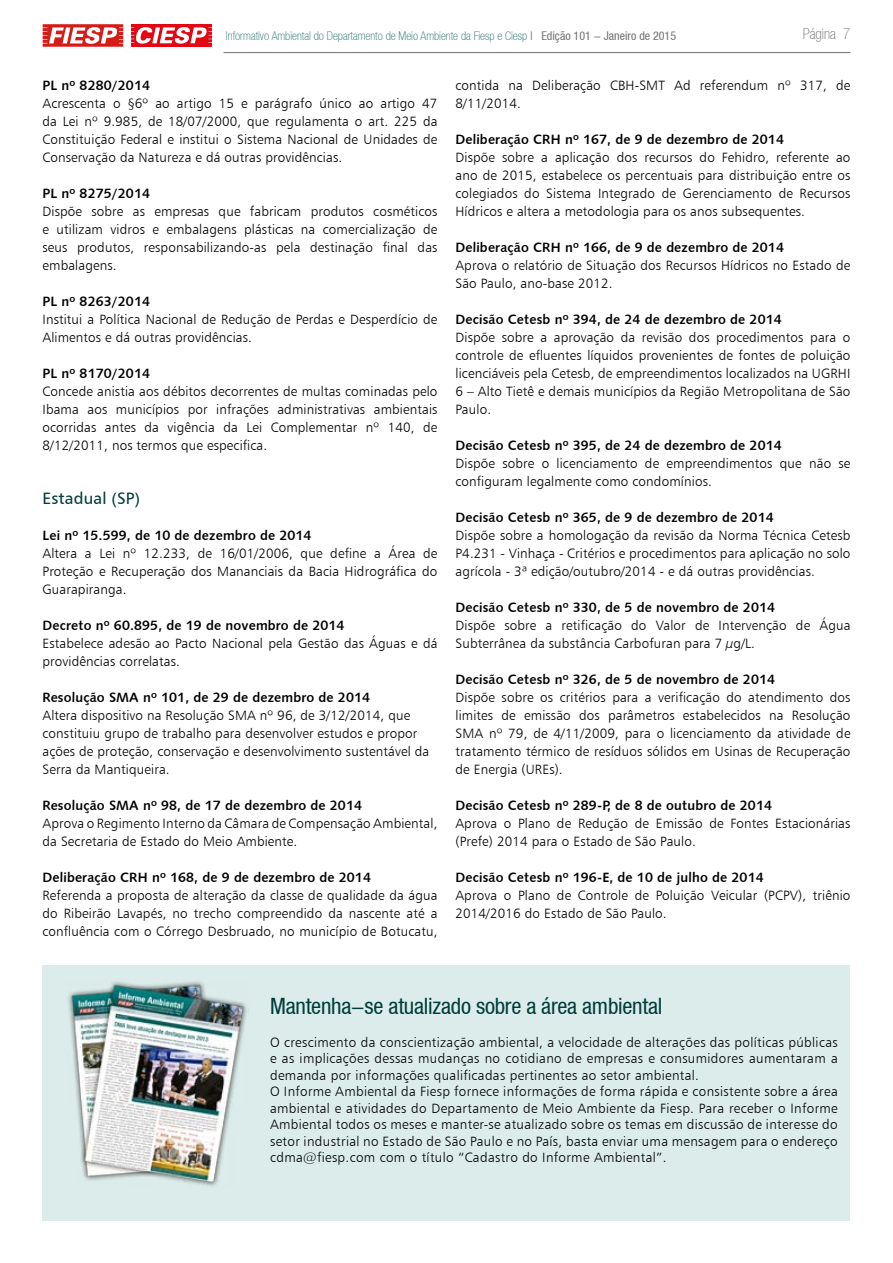
<style>
.page{position:relative;width:893px;height:1263px;background:#fff}
.page>*{position:absolute;margin:0;border:0;box-sizing:border-box;transform-origin:0 0}
.t1{font:condensed 22.5px "Helvetica Neue LT";letter-spacing:-.01em;color:#003d39}
.t2{font:16.5px "Humanist 777 BT Roman B";letter-spacing:.01em;color:#003d39}
.t3{font:100 condensed 15px "Helvetica Neue LT";color:#706f6f}
.t4{font:13.5px/18px "Humanist 777 BT Light B";letter-spacing:.01em;color:#000}
.t5{font:13.5px "Humanist 531 BT Bold A";letter-spacing:.01em;color:#000}
.t6{font:100 condensed 12px "Helvetica Neue LT";color:#1f6e6c}
.s1{font-weight:400;color:#706f6f}
</style>
<div class="page">
<svg style="left:43px;top:24px;width:80px;height:23px"></svg>
<hr style="left:224px;top:52px;width:626px;height:1px;background:#706f6f">
<div style="left:131px;top:24px;width:81px;height:22px;background:#e30613"></div>
<svg style="left:131px;top:27px;width:81px;height:17px"></svg>
<div style="left:43px;top:965px;width:807px;height:255px;background:#dbeceb"></div>
<img style="left:68px;top:981px;width:179px;height:205px">
<p class="t6" style="left:226px;top:29px;width:452px">Informativo Ambiental do Departamento de Meio Ambiente da Fiesp e Ciesp <span class="s1">| Edição 101 - Janeiro de 2015</span></p>
<p class="t3" style="left:803px;top:25px;width:49px">Página 7</p>
<p class="t5" style="left:43px;top:77px;width:109px">PL nº 8280/2014</p>
<p class="t4" style="left:43px;top:94px;width:396px;text-align:justify">Acrescenta o §6º ao artigo 15 e parágrafo único ao artigo 47 da Lei nº 9.985, de 18/07/2000, que regulamenta o art. 225 da Constituição Federal e institui o Sistema Nacional de Unidades de Conservação da Natureza e dá outras providências.</p>
<p class="t5" style="left:43px;top:185px;width:109px">PL nº 8275/2014</p>
<p class="t4" style="left:43px;top:202px;width:396px;text-align:justify">Dispõe sobre as empresas que fabricam produtos cosméticos e utilizam vidros e embalagens plásticas na comercialização de seus produtos, responsabilizando-as pela destinação final das embalagens.</p>
<p class="t5" style="left:43px;top:293px;width:109px">PL nº 8263/2014</p>
<p class="t4" style="left:43px;top:310px;width:396px">Institui a Política Nacional de Redução de Perdas e Desperdício de<br>Alimentos e dá outras providências.</p>
<p class="t5" style="left:43px;top:365px;width:109px">PL nº 8170/2014</p>
<p class="t4" style="left:43px;top:382px;width:396px;text-align:justify">Concede anistia aos débitos decorrentes de multas cominadas pelo Ibama aos municípios por infrações administrativas ambientais ocorridas antes da vigência da Lei Complementar nº 140, de 8/12/2011, nos termos que especifica.</p>
<p class="t2" style="left:43px;top:488px;width:99px">Estadual (SP)</p>
<p class="t5" style="left:43px;top:527px;width:271px">Lei nº 15.599, de 10 de dezembro de 2014</p>
<p class="t4" style="left:43px;top:544px;width:396px;text-align:justify">Altera a Lei nº 12.233, de 16/01/2006, que define a Área de Proteção e Recuperação dos Mananciais da Bacia Hidrográfica do Guarapiranga.</p>
<p class="t5" style="left:43px;top:617px;width:303px">Decreto nº 60.895, de 19 de novembro de 2014</p>
<p class="t4" style="left:43px;top:634px;width:396px">Estabelece adesão ao Pacto Nacional pela Gestão das Águas e dá providências correlatas.</p>
<p class="t5" style="left:43px;top:689px;width:329px">Resolução SMA nº 101, de 29 de dezembro de 2014</p>
<p class="t4" style="left:43px;top:706px;width:388px">Altera dispositivo na Resolução SMA nº 96, de 3/12/2014, que constituiu grupo de trabalho para desenvolver estudos e propor ações de proteção, conservação e desenvolvimento sustentável da Serra da Mantiqueira.</p>
<p class="t5" style="left:43px;top:797px;width:321px">Resolução SMA nº 98, de 17 de dezembro de 2014</p>
<p class="t4" style="left:43px;top:814px;width:396px">Aprova o Regimento Interno da Câmara de Compensação Ambiental, da Secretaria de Estado do Meio Ambiente.</p>
<p class="t5" style="left:43px;top:869px;width:330px">Deliberação CRH nº 168, de 9 de dezembro de 2014</p>
<p class="t4" style="left:43px;top:886px;width:396px;text-align:justify">Referenda a proposta de alteração da classe de qualidade da água do Ribeirão Lavapés, no trecho compreendido da nascente até a confluência com o Córrego Desbruado, no município de Botucatu,</p>
<p class="t4" style="left:455px;top:76px;width:396px">contida na Deliberação CBH-SMT Ad referendum nº 317, de<br>8/11/2014.</p>
<p class="t5" style="left:455px;top:131px;width:330px">Deliberação CRH nº 167, de 9 de dezembro de 2014</p>
<p class="t4" style="left:455px;top:148px;width:396px;text-align:justify">Dispõe sobre a aplicação dos recursos do Fehidro, referente ao ano de 2015, estabelece os percentuais para distribuição entre os colegiados do Sistema Integrado de Gerenciamento de Recursos Hídricos e altera a metodologia para os anos subsequentes.</p>
<p class="t5" style="left:455px;top:239px;width:330px">Deliberação CRH nº 166, de 9 de dezembro de 2014</p>
<p class="t4" style="left:455px;top:256px;width:396px">Aprova o relatório de Situação dos Recursos Hídricos no Estado de<br>São Paulo, ano-base 2012.</p>
<p class="t5" style="left:455px;top:311px;width:328px">Decisão Cetesb nº 394, de 24 de dezembro de 2014</p>
<p class="t4" style="left:455px;top:328px;width:396px;text-align:justify">Dispõe sobre a aprovação da revisão dos procedimentos para o controle de efluentes líquidos provenientes de fontes de poluição licenciáveis pela Cetesb, de empreendimentos localizados na UGRHI 6 – Alto Tietê e demais municípios da Região Metropolitana de São Paulo.</p>
<p class="t5" style="left:455px;top:437px;width:328px">Decisão Cetesb nº 395, de 24 de dezembro de 2014</p>
<p class="t4" style="left:455px;top:454px;width:396px">Dispõe sobre o licenciamento de empreendimentos que não se configuram legalmente como condomínios.</p>
<p class="t5" style="left:455px;top:509px;width:320px">Decisão Cetesb nº 365, de 9 de dezembro de 2014</p>
<p class="t4" style="left:455px;top:526px;width:396px;text-align:justify">Dispõe sobre a homologação da revisão da Norma Técnica Cetesb P4.231 - Vinhaça - Critérios e procedimentos para aplicação no solo agrícola - 3ª edição/outubro/2014 - e dá outras providências.</p>
<p class="t5" style="left:455px;top:599px;width:321px">Decisão Cetesb nº 330, de 5 de novembro de 2014</p>
<p class="t4" style="left:455px;top:616px;width:396px">Dispõe sobre a retificação do Valor de Intervenção de Água<br>Subterrânea da substância Carbofuran para 7 µg/L.</p>
<p class="t5" style="left:455px;top:671px;width:321px">Decisão Cetesb nº 326, de 5 de novembro de 2014</p>
<p class="t4" style="left:455px;top:688px;width:396px;text-align:justify">Dispõe sobre os critérios para a verificação do atendimento dos limites de emissão dos parâmetros estabelecidos na Resolução SMA nº 79, de 4/11/2009, para o licenciamento da atividade de tratamento térmico de resíduos sólidos em Usinas de Recuperação de Energia (UREs).</p>
<p class="t5" style="left:455px;top:797px;width:318px">Decisão Cetesb nº 289-P, de 8 de outubro de 2014</p>
<p class="t4" style="left:455px;top:814px;width:396px">Aprova o Plano de Redução de Emissão de Fontes Estacionárias (Prefe) 2014 para o Estado de São Paulo.</p>
<p class="t5" style="left:455px;top:869px;width:310px">Decisão Cetesb nº 196-E, de 10 de julho de 2014</p>
<p class="t4" style="left:455px;top:886px;width:396px">Aprova o Plano de Controle de Poluição Veicular (PCPV), triênio<br>2014/2016 do Estado de São Paulo.</p>
<h1 class="t1" style="left:270px;top:993px;width:394px">Mantenha-se atualizado sobre a área ambiental</h1>
<p class="t4" style="left:270px;top:1034px;width:569px;line-height:16.5px">O crescimento da conscientização ambiental, a velocidade de alterações das políticas públicas e as implicações dessas mudanças no cotidiano de empresas e consumidores aumentaram a demanda por informações qualificadas pertinentes ao setor ambiental.<br>O Informe Ambiental da Fiesp fornece informações de forma rápida e consistente sobre a área ambiental e atividades do Departamento de Meio Ambiente da Fiesp. Para receber o Informe Ambiental todos os meses e manter-se atualizado sobre os temas em discussão de interesse do setor industrial no Estado de São Paulo e no País, basta enviar uma mensagem para o endereço cdma@fiesp.com com o título “Cadastro do Informe Ambiental”.</p>
</div>
